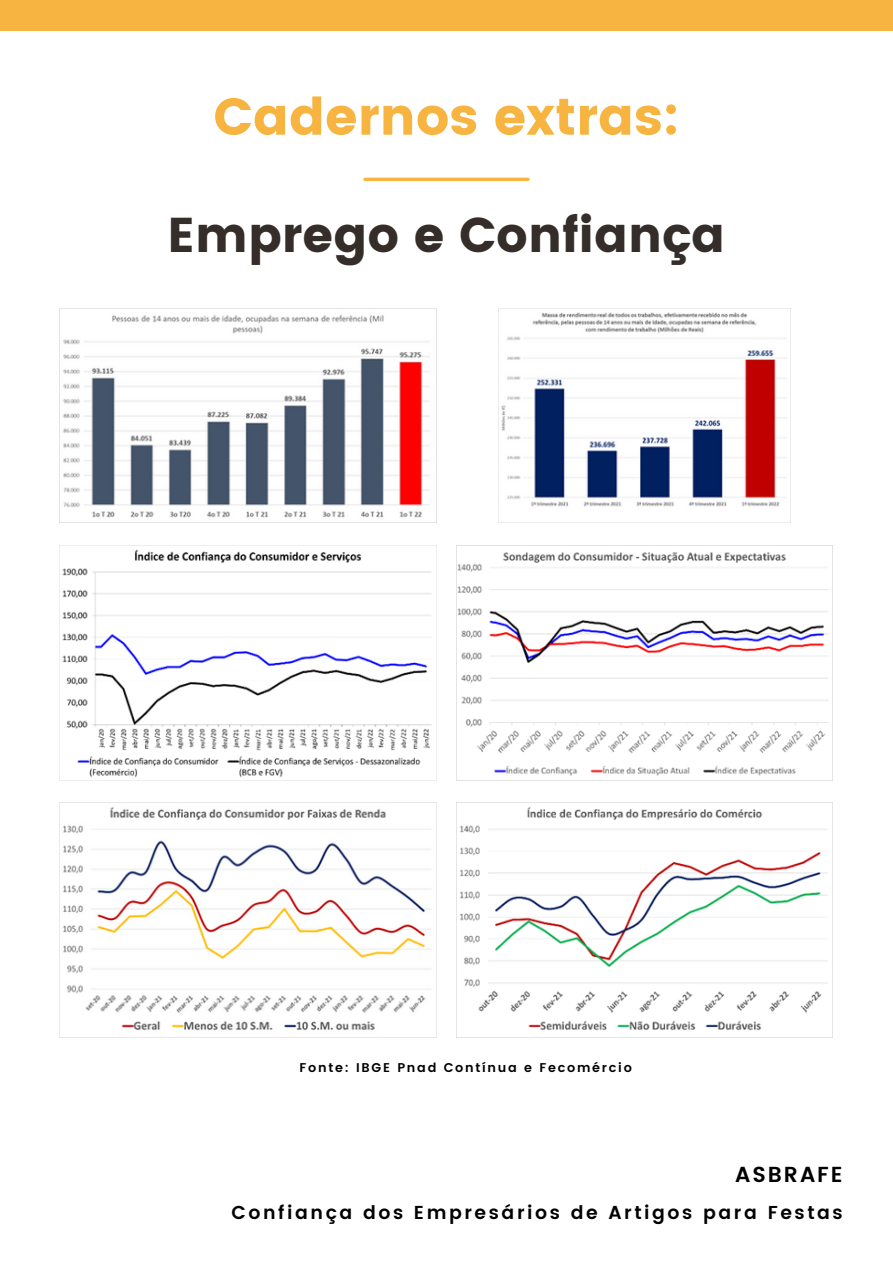
<style>
.page{position:relative;width:893px;height:1264px;background:#fff}
.page>*{position:absolute;margin:0;border:0;box-sizing:border-box;transform-origin:0 0}
.t1{font:51.6px "Poppins";color:#f7b440}
.t2{font:48.6px "Poppins";color:#342d29}
.t3{font:600 21.75px "Poppins";letter-spacing:.09em;color:#000}
.t4{font:600 18.75px "Poppins";letter-spacing:.135em;color:#000}
.t5{font:600 12.75px "Poppins";letter-spacing:.135em;color:#000}
</style>
<div class="page">
<hr style="left:365px;top:178px;width:163px;height:3px;background:#f7b440">
<div style="left:0;top:0;width:892px;height:31px;background:#f7b440"></div>
<img style="left:60px;top:308px;width:376px;height:215px">
<img style="left:498px;top:308px;width:292px;height:215px">
<img style="left:60px;top:545px;width:376px;height:233px">
<img style="left:456px;top:545px;width:376px;height:235px">
<img style="left:60px;top:802px;width:376px;height:228px">
<img style="left:456px;top:802px;width:376px;height:235px">
<h1 class="t1" style="left:213px;top:87px;width:467px">Cadernos extras:</h1>
<h2 class="t2" style="left:167px;top:206px;width:559px">Emprego e Confiança</h2>
<p class="t5" style="left:299px;top:1060px;width:334px">Fonte: IBGE Pnad Contínua e Fecomércio</p>
<p class="t3" style="left:735px;top:1161px;width:109px">ASBRAFE</p>
<p class="t4" style="left:231px;top:1201px;width:612px">Confiança dos Empresários de Artigos para Festas</p>
</div>
